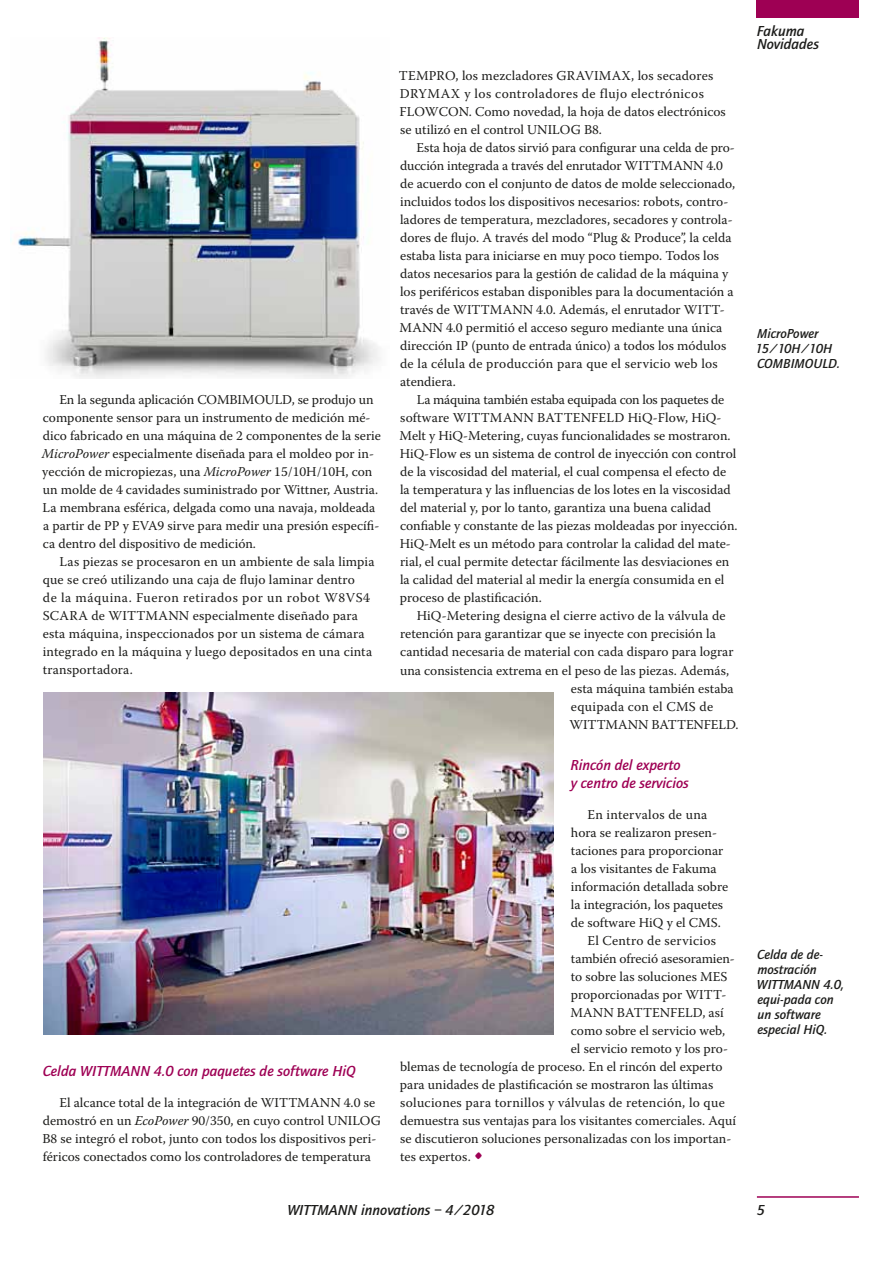
<style>
.page{position:relative;width:893px;height:1263px;background:#fff}
.page>*{position:absolute;margin:0;border:0;box-sizing:border-box;transform-origin:0 0}
.t1{font:italic 500 15px/18px "Quay Sans";color:#9e0054}
.t2{font:italic 500 15px/13.5px "Quay Sans";color:#1d1d1b}
.t3{font:13.5px/18px "Warnock Pro";color:#1d1d1b}
.t4{font:13.5px "Warnock Pro";letter-spacing:.02em;color:#1d1d1b}
.t5{font:italic 500 13.5px/15px "Quay Sans";color:#1d1d1b}
.s1{font-style:italic}
.s2{font-size:24px;color:#9e0054}
</style>
<div class="page">
<div style="left:757px;top:0;width:102px;height:18px;background:#9e0054"></div>
<hr style="left:757px;top:1196px;width:102px;height:2px;background:#9e0054">
<img style="left:43px;top:692px;width:511px;height:343px">
<img style="left:10px;top:38px;width:370px;height:340px">
<p class="t3" style="left:42px;top:390px;width:341px;text-indent:17px">En la segunda aplicación COMBIMOULD, se produjo un componente sensor para un instrumento de medición mé&shy;dico fabricado en una máquina de 2 componentes de la serie <span class="s1">MicroPower</span> especialmente diseñada para el moldeo por in&shy;yección de micropiezas, una <span class="s1">MicroPower</span> 15/10H/10H, con un molde de 4 cavidades suministrado por Wittner, Austria.<br>La membrana esférica, delgada como una navaja, moldeada a partir de PP y EVA9 sirve para medir una presión específi&shy;ca dentro del dispositivo de medición.</p>
<p class="t3" style="left:43px;top:553px;width:333px;text-indent:17px">Las piezas se procesaron en un ambiente de sala limpia que se creó utilizando una caja de flujo laminar dentro<br>de la máquina. Fueron retirados por un robot W8VS4<br>SCARA de WITTMANN especialmente diseñado para esta máquina, inspeccionados por un sistema de cámara integrado en la máquina y luego depositados en una cinta transportadora.</p>
<p class="t1" style="left:43px;top:1062px;width:315px">Celda WITTMANN 4.0 con paquetes de software HiQ</p>
<p class="t3" style="left:42px;top:1093px;width:340px;text-indent:17px">El alcance total de la integración de WITTMANN 4.0 se demostró en un <span class="s1">EcoPower</span> 90/350, en cuyo control UNILOG B8 se integró el robot, junto con todos los dispositivos peri&shy;féricos conectados como los controladores de temperatura</p>
<p class="t3" style="left:399px;top:66px;width:328px">TEMPRO, los mezcladores GRAVIMAX, los secadores DRYMAX y los controladores de flujo electrónicos FLOWCON. Como novedad, la hoja de datos electrónicos se utilizó en el control UNILOG B8.</p>
<p class="t3" style="left:399px;top:138px;width:337px;text-indent:17px">Esta hoja de datos sirvió para configurar una celda de pro&shy;ducción integrada a través del enrutador WITTMANN 4.0 de acuerdo con el conjunto de datos de molde seleccionado, incluidos todos los dispositivos necesarios: robots, contro&shy;ladores de temperatura, mezcladores, secadores y controla&shy;dores de flujo. A través del modo “Plug &amp; Produce”, la celda estaba lista para iniciarse en muy poco tiempo. Todos los datos necesarios para la gestión de calidad de la máquina y los periféricos estaban disponibles para la documentación a través de WITTMANN 4.0. Además, el enrutador WITT-MANN 4.0 permitió el acceso seguro mediante una única dirección IP (punto de entrada único) a todos los módulos de la célula de producción para que el servicio web los atendiera.</p>
<p class="t3" style="left:399px;top:390px;width:340px;text-indent:17px">La máquina también estaba equipada con los paquetes de software WITTMANN BATTENFELD HiQ-Flow, HiQ-Melt y HiQ-Metering, cuyas funcionalidades se mostraron.<br>HiQ-Flow es un sistema de control de inyección con control de la viscosidad del material, el cual compensa el efecto de la temperatura y las influencias de los lotes en la viscosidad del material y, por lo tanto, garantiza una buena calidad confiable y constante de las piezas moldeadas por inyección.<br>HiQ-Melt es un método para controlar la calidad del mate&shy;rial, el cual permite detectar fácilmente las desviaciones en la calidad del material al medir la energía consumida en el proceso de plastificación.</p>
<p class="t3" style="left:417px;top:607px;width:310px">HiQ-Metering designa el cierre activo de la válvula de</p>
<p class="t3" style="left:400px;top:625px;width:317px">retención para garantizar que se inyecte con precisión la</p>
<p class="t3" style="left:400px;top:643px;width:335px">cantidad necesaria de material con cada disparo para lograr</p>
<p class="t3" style="left:400px;top:661px;width:331px">una consistencia extrema en el peso de las piezas. Además,</p>
<p class="t3" style="left:571px;top:679px;width:164px">esta máquina también estaba</p>
<p class="t4" style="left:571px;top:698px;width:144px">equipada con el CMS de</p>
<p class="t3" style="left:569px;top:715px;width:171px">WITTMANN BATTENFELD.</p>
<p class="t1" style="left:571px;top:757px;width:120px">Rincón del experto y centro de servicios</p>
<p class="t4" style="left:587px;top:806px;width:121px">En intervalos de una</p>
<p class="t3" style="left:571px;top:823px;width:148px">hora se realizaron presen-</p>
<p class="t3" style="left:571px;top:841px;width:154px">taciones para proporcionar</p>
<p class="t3" style="left:571px;top:859px;width:147px">a los visitantes de Fakuma</p>
<p class="t3" style="left:571px;top:877px;width:159px">información detallada sobre</p>
<p class="t3" style="left:571px;top:895px;width:154px">la integración, los paquetes</p>
<p class="t3" style="left:571px;top:913px;width:151px">de software HiQ y el CMS.</p>
<p class="t4" style="left:587px;top:932px;width:130px">El Centro de servicios</p>
<p class="t3" style="left:571px;top:949px;width:165px">también ofreció asesoramien-</p>
<p class="t3" style="left:571px;top:967px;width:158px">to sobre las soluciones MES</p>
<p class="t3" style="left:571px;top:985px;width:157px">proporcionadas por WITT-</p>
<p class="t3" style="left:570px;top:1003px;width:155px">MANN BATTENFELD, así</p>
<p class="t3" style="left:571px;top:1021px;width:156px">como sobre el servicio web,</p>
<p class="t3" style="left:571px;top:1039px;width:159px">el servicio remoto y los pro-</p>
<p class="t3" style="left:400px;top:1057px;width:324px">blemas de tecnología de proceso. En el rincón del experto</p>
<p class="t3" style="left:400px;top:1075px;width:315px">para unidades de plastificación se mostraron las últimas</p>
<p class="t4" style="left:400px;top:1094px;width:326px">soluciones para tornillos y válvulas de retención, lo que</p>
<p class="t3" style="left:400px;top:1111px;width:337px">demuestra sus ventajas para los visitantes comerciales. Aquí</p>
<p class="t3" style="left:400px;top:1129px;width:333px">se discutieron soluciones personalizadas con los importan-</p>
<p class="t3" style="left:400px;top:1147px;width:85px">tes expertos. <span class="s2">•</span></p>
<p class="t2" style="left:757px;top:24px;width:63px">Fakuma<br>Novidades</p>
<p class="t5" style="left:755px;top:326px;width:86px">MicroPower<br>15/10H/10H<br>COMBIMOULD.</p>
<p class="t5" style="left:757px;top:947px;width:88px">Celda de de&shy;mostración<br>WITTMANN 4.0, equi-pada con un software especial HiQ.</p>
<p class="t2" style="left:287px;top:1203px;width:208px">WITTMANN innovations – 4/2018</p>
<p class="t2" style="left:757px;top:1203px;width:10px">5</p>
</div>
